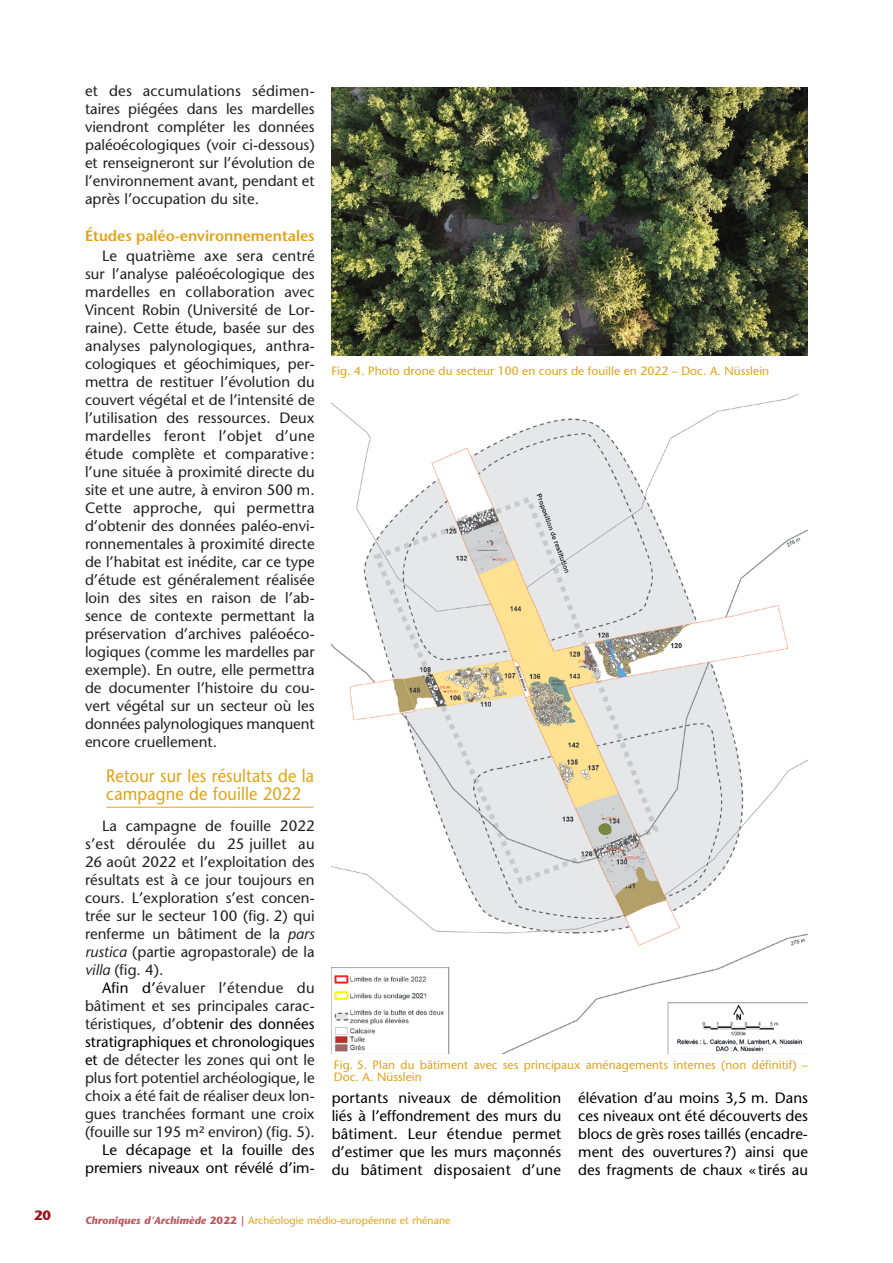
<style>
.page{position:relative;width:893px;height:1263px;background:#fff}
.page>*{position:absolute;margin:0;border:0;box-sizing:border-box;transform-origin:0 0}
.t1{font:500 18px/18px "Stone Sans Std";letter-spacing:.01em;color:#e3a213;scale:.91 1}
.t2{font:500 15px/18px "Stone Sans Std";color:#231f20;text-align:justify}
.t3{font:500 15px/18px "Stone Sans Std";color:#000;text-align:justify}
.t4{font:600 15px "Stone Sans Std";color:#e3a213}
.t5{font:700 13.5px "Stone Sans Std";color:#9f131c}
.t6{font:500 12px/12px "Stone Sans Std";letter-spacing:.005em;color:#e3a213}
.t7{font:500 10.5px "Stone Sans Std";letter-spacing:.005em;color:#e3a213}
.s1{font-style:italic}
.s2{color:#000}
.s3{font-weight:700;font-style:italic;color:#bc5a60}
.s4{font-weight:700;color:#bc5a60}
</style>
<div class="page">
<hr style="left:106px;top:807px;width:207px;height:1px;background:#e3a213">
<img style="left:332px;top:87px;width:476px;height:268px">
<img style="left:331px;top:395px;width:477px;height:659px">
<p class="t2" style="left:85px;top:82px;width:231px">et des accumulations sédimen&shy;taires piégées dans les mardelles viendront compléter les données paléoécologiques (voir ci-dessous) et renseigneront sur l’évolution de l’environnement avant, pendant et après l’occupation du site.</p>
<p class="t4" style="left:85px;top:226px;width:231px">Études paléo-environnementales</p>
<p class="t2" style="left:85px;top:247px;width:231px;text-indent:17px">Le quatrième axe sera centré sur l’analyse paléoécologique des mardelles en collaboration avec Vincent Robin (Université de Lor&shy;raine). Cette étude, basée sur des analyses palynologiques, anthra&shy;cologiques et géochimiques, per&shy;mettra de restituer l’évolution du couvert végétal et de l’intensité de l’utilisation des ressources. Deux mardelles feront l’objet d’une étude complète et comparative : l’une située à proximité directe du site et une autre, à environ 500 m.<br>Cette approche, qui permettra d’obtenir des données paléo-envi&shy;ronnementales à proximité directe de l’habitat est inédite, car ce type d’étude est généralement réalisée loin des sites en raison de l’ab&shy;sence de contexte permettant la préservation d’archives paléoéco&shy;logiques (comme les mardelles par exemple). En outre, elle permettra de documenter l’histoire du cou&shy;vert végétal sur un secteur où les données palynologiques manquent encore cruellement.</p>
<p class="t1" style="left:106px;top:767px;width:230px">Retour sur les résultats de la campagne de fouille 2022</p>
<p class="t2" style="left:85px;top:817px;width:231px;text-indent:17px">La campagne de fouille 2022 s’est déroulée du 25 juillet au 26 août 2022 et l’exploitation des résultats est à ce jour toujours en cours. L’exploration s’est concen&shy;trée sur le secteur 100 (fig. 2) qui renferme un bâtiment de la <span class="s1">pars rustica</span> (partie agropastorale) de la <span class="s1">villa</span> (fig. 4).</p>
<p class="t2" style="left:85px;top:979px;width:231px;text-indent:17px"><span class="s2">Afin d’</span>évaluer l’étendue du bâtiment et ses principales carac&shy;téristiques, d’ob<span class="s2">tenir des données stratigraphiques et chronologiques et</span> de détecter les zones qui ont le plus fort potentiel archéologique, le choix a été fait de réaliser deux lon&shy;gues tranchées formant une croix (fouille sur 195 m² environ) (fig. 5).</p>
<p class="t3" style="left:85px;top:1141px;width:231px;text-align:right">Le décapage et la fouille des premiers niveaux ont révélé d’im-</p>
<p class="t6" style="left:331px;top:364px;width:439px">Fig. 4. Photo drone du secteur 100 en cours de fouille en 2022 – Doc. A. Nüsslein</p>
<p class="t6" style="left:334px;top:1059px;width:475px">Fig. 5. Plan du bâtiment avec ses principaux aménagements internes (non définitif) –<br>Doc. A. Nüsslein</p>
<p class="t3" style="left:332px;top:1089px;width:231px">portants niveaux de démolition liés à l’effondrement des murs du bâtiment. Leur étendue permet d’estimer que les murs maçonnés du bâtiment disposaient d’une</p>
<p class="t3" style="left:578px;top:1089px;width:231px">élévation d’au moins 3,5 m. Dans ces niveaux ont été découverts des blocs de grès roses taillés (encadre&shy;ment des ouvertures ?) ainsi que des fragments de chaux « tirés au</p>
<p class="t5" style="left:34px;top:1208px;width:19px">20</p>
<p class="t7" style="left:85px;top:1214px;width:367px"><span class="s3">Chroniques d’Archimède</span> <span class="s4">2022 |</span> Archéologie médio-européenne et rhénane</p>
</div>
